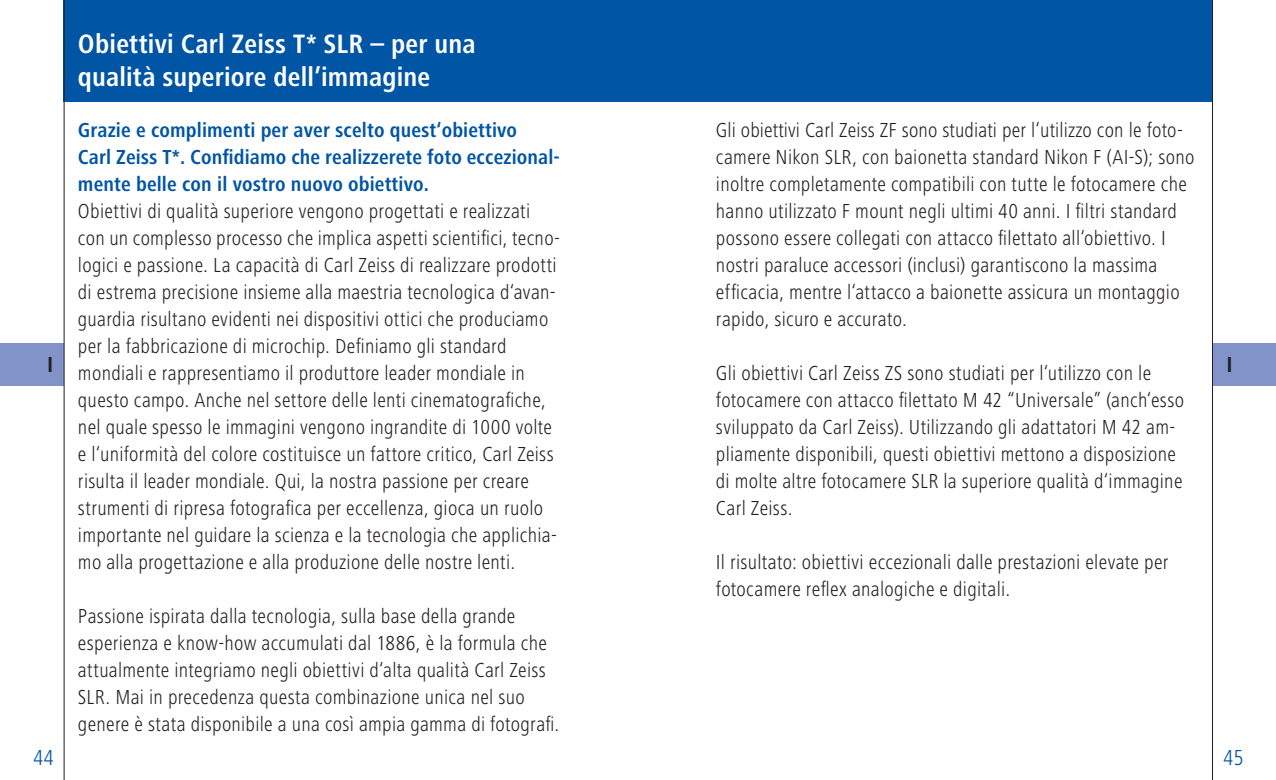
<style>
.page{position:relative;width:1276px;height:780px;background:#fff}
.page>*{position:absolute;margin:0;border:0;box-sizing:border-box;transform-origin:0 0}
.t1{font:700 condensed 27.5px/32.5px "Frutiger Next LT";letter-spacing:.005em;color:#fff}
.t2{font:300 condensed 22.5px "Frutiger Next LT";color:#0155a5}
.t3{font:700 condensed 22.5px "Frutiger Next LT";color:#231f20}
.t4{font:300 condensed 21px/27px "Frutiger Next LT";letter-spacing:.015em;color:#231f20}
.t5{font:700 condensed 21px/27px "Frutiger Next LT";letter-spacing:.005em;color:#0155a5}
</style>
<div class="page">
<div style="left:0;top:343px;width:64px;height:43px;background:#8193c9"></div>
<div style="left:64px;top:0;width:574px;height:102px;background:#0155a5"></div>
<hr style="left:64px;top:0;width:1px;height:780px;background:#231f20">
<div style="left:1212px;top:343px;width:64px;height:43px;background:#8193c9"></div>
<div style="left:638px;top:0;width:574px;height:102px;background:#0155a5"></div>
<hr style="left:1212px;top:0;width:1px;height:780px;background:#231f20">
<p class="t3" style="left:47px;top:352px;width:8px">I</p>
<p class="t2" style="left:33px;top:745px;width:11px">44</p>
<h1 class="t1" style="left:78px;top:28px;width:399px">Obiettivi Carl Zeiss T* SLR – per una qualità superiore dell’immagine</h1>
<p class="t5" style="left:78px;top:116px;width:482px">Grazie e complimenti per aver scelto quest‘obiettivo<br>Carl Zeiss T*. Confidiamo che realizzerete foto eccezional&shy;mente belle con il vostro nuovo obiettivo.</p>
<p class="t4" style="left:78px;top:197px;width:483px">Obiettivi di qualità superiore vengono progettati e realizzati con un complesso processo che implica aspetti scientifici, tecno&shy;logici e passione. La capacità di Carl Zeiss di realizzare prodotti di estrema precisione insieme alla maestria tecnologica d‘avan&shy;guardia risultano evidenti nei dispositivi ottici che produciamo per la fabbricazione di microchip. Definiamo gli standard mondiali e rappresentiamo il produttore leader mondiale in questo campo. Anche nel settore delle lenti cinematografiche, nel quale spesso le immagini vengono ingrandite di 1000 volte e l‘uniformità del colore costituisce un fattore critico, Carl Zeiss risulta il leader mondiale. Qui, la nostra passione per creare strumenti di ripresa fotografica per eccellenza, gioca un ruolo importante nel guidare la scienza e la tecnologia che applichia&shy;mo alla progettazione e alla produzione delle nostre lenti.</p>
<p class="t4" style="left:78px;top:602px;width:483px">Passione ispirata dalla tecnologia, sulla base della grande esperienza e know-how accumulati dal 1886, è la formula che attualmente integriamo negli obiettivi d‘alta qualità Carl Zeiss SLR. Mai in precedenza questa combinazione unica nel suo genere è stata disponibile a una così ampia gamma di fotografi.</p>
<p class="t4" style="left:716px;top:116px;width:480px">Gli obiettivi Carl Zeiss ZF sono studiati per l‘utilizzo con le foto&shy;camere Nikon SLR, con baionetta standard Nikon F (AI-S); sono inoltre completamente compatibili con tutte le fotocamere che hanno utilizzato F mount negli ultimi 40 anni. I filtri standard possono essere collegati con attacco filettato all‘obiettivo. I nostri paraluce accessori (inclusi) garantiscono la massima efficacia, mentre l‘attacco a baionette assicura un montaggio rapido, sicuro e accurato.</p>
<p class="t4" style="left:716px;top:359px;width:470px">Gli obiettivi Carl Zeiss ZS sono studiati per l‘utilizzo con le foto-camere con attacco filettato M 42 “Universale” (anch‘esso sviluppato da Carl Zeiss). Utilizzando gli adattatori M 42 am&shy;pliamente disponibili, questi obiettivi mettono a disposizione di molte altre fotocamere SLR la superiore qualità d‘immagine Carl Zeiss.</p>
<p class="t4" style="left:716px;top:548px;width:454px">Il risultato: obiettivi eccezionali dalle prestazioni elevate per fotocamere reflex analogiche e digitali.</p>
<p class="t3" style="left:1226px;top:352px;width:8px">I</p>
<p class="t2" style="left:1223px;top:745px;width:11px">45</p>
</div>
